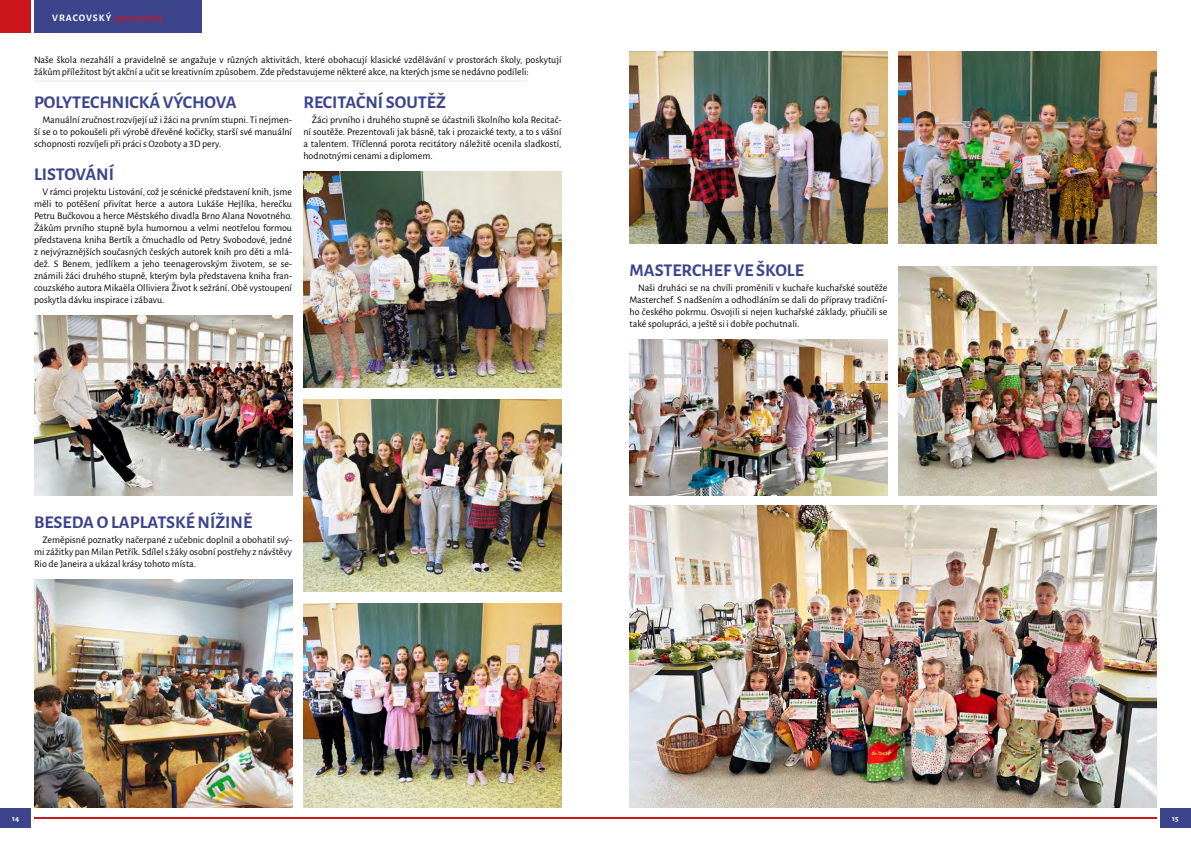
<style>
.page{position:relative;width:1191px;height:842px;background:#fff}
.page>*{position:absolute;margin:0;border:0;box-sizing:border-box;transform-origin:0 0}
.t1{font:700 18px "Alegreya Sans";color:#3c448c}
.t2{font:10px/12px "Alegreya Sans";color:#000;text-align:justify}
.t3{font:700 10px "Alegreya Sans";letter-spacing:.1em;color:#fff}
.t4{font:700 8px "Alegreya Sans";color:#fff}
.s1{color:#cb1719}
</style>
<div class="page">
<div style="left:34px;top:0;width:167px;height:33px;background:#3c448c"></div>
<div style="left:0;top:808px;width:31px;height:20px;background:#3c448c"></div>
<div style="left:1159px;top:808px;width:32px;height:20px;background:#3c448c"></div>
<svg style="left:34px;top:817px;width:1123px;height:1px"></svg>
<div style="left:0;top:0;width:31px;height:33px;background:#cb1719"></div>
<img style="left:34px;top:316px;width:258px;height:179px">
<img style="left:34px;top:579px;width:258px;height:228px">
<img style="left:303px;top:171px;width:258px;height:216px">
<img style="left:303px;top:603px;width:258px;height:204px">
<img style="left:303px;top:399px;width:258px;height:192px">
<img style="left:899px;top:51px;width:258px;height:192px">
<img style="left:629px;top:51px;width:258px;height:192px">
<img style="left:899px;top:266px;width:258px;height:229px">
<img style="left:629px;top:339px;width:258px;height:156px">
<img style="left:629px;top:506px;width:528px;height:301px">
<hr style="left:34px;top:81px;width:493px;height:1px;background:#e7e7e7">
<p class="t3" style="left:52px;top:10px;width:112px">VRACOVSKÝ <span class="s1">zpravodaj</span></p>
<p class="t2" style="left:34px;top:53px;width:529px">Naše škola nezahálí a pravidelně se angažuje v různých aktivitách, které obohacují klasické vzdělávání v prostorách školy, poskytují žákům příležitost být akční a učit se kreativním způsobem. Zde představujeme některé akce, na kterých jsme se nedávno podíleli:</p>
<h1 class="t1" style="left:34px;top:89px;width:204px">POLYTECHNICKÁ VÝCHOVA</h1>
<p class="t2" style="left:34px;top:113px;width:259px;text-indent:8px">Manuální zručnost rozvíjejí už i žáci na prvním stupni. Ti nejmen&shy;ší se o to pokoušeli při výrobě dřevěné kočičky, starší své manuální schopnosti rozvíjeli při práci s Ozoboty a 3D pery.</p>
<h1 class="t1" style="left:34px;top:161px;width:82px">LISTOVÁNÍ</h1>
<p class="t2" style="left:34px;top:185px;width:259px;text-indent:8px">V rámci projektu Listování, což je scénické představení knih, jsme měli to potěšení přivítat herce a autora Lukáše Hejlíka, herečku Petru Bučkovou a herce Městského divadla Brno Alana Novotného.<br>Žákům prvního stupně byla humornou a velmi neotřelou formou představena kniha Bertík a čmuchadlo od Petry Svobodové, jedné z nejvýraznějších současných českých autorek knih pro děti a mlá&shy;dež. S Benem, jedlíkem a jeho teenagerovským životem, se se&shy;známili žáci druhého stupně, kterým byla představena kniha fran&shy;couzského autora Mikaëla Olliviera Život k sežrání. Obě vystoupení poskytla dávku inspirace i zábavu.</p>
<h1 class="t1" style="left:303px;top:89px;width:144px">RECITAČNÍ SOUTĚŽ</h1>
<p class="t2" style="left:303px;top:113px;width:259px;text-indent:8px">Žáci prvního i druhého stupně se účastnili školního kola Recitač&shy;ní soutěže. Prezentovali jak básně, tak i prozaické texty, a to s vášní a talentem. Tříčlenná porota recitátory náležitě ocenila sladkostí, hodnotnými cenami a diplomem.</p>
<h1 class="t1" style="left:629px;top:257px;width:176px">MASTERCHEF VE ŠKOLE</h1>
<p class="t2" style="left:629px;top:281px;width:259px;text-indent:8px">Naši druháci se na chvíli proměnili v kuchaře kuchařské soutěže Masterchef. S nadšením a odhodláním se dali do přípravy tradiční&shy;ho českého pokrmu. Osvojili si nejen kuchařské základy, přiučili se také spolupráci, a ještě si i dobře pochutnali.</p>
<h1 class="t1" style="left:34px;top:509px;width:220px">BESEDA O LAPLATSKÉ NÍŽINĚ</h1>
<p class="t2" style="left:34px;top:533px;width:259px;text-indent:9px">Zeměpisné poznatky načerpané z učebnic doplnil a obohatil svý&shy;mi zážitky pan Milan Petřík. Sdílel s žáky osobní postřehy z návštěvy Rio de Janeira a ukázal krásy tohoto místa.</p>
<p class="t4" style="left:12px;top:812px;width:8px">14</p>
<p class="t4" style="left:1172px;top:812px;width:8px">15</p>
</div>
